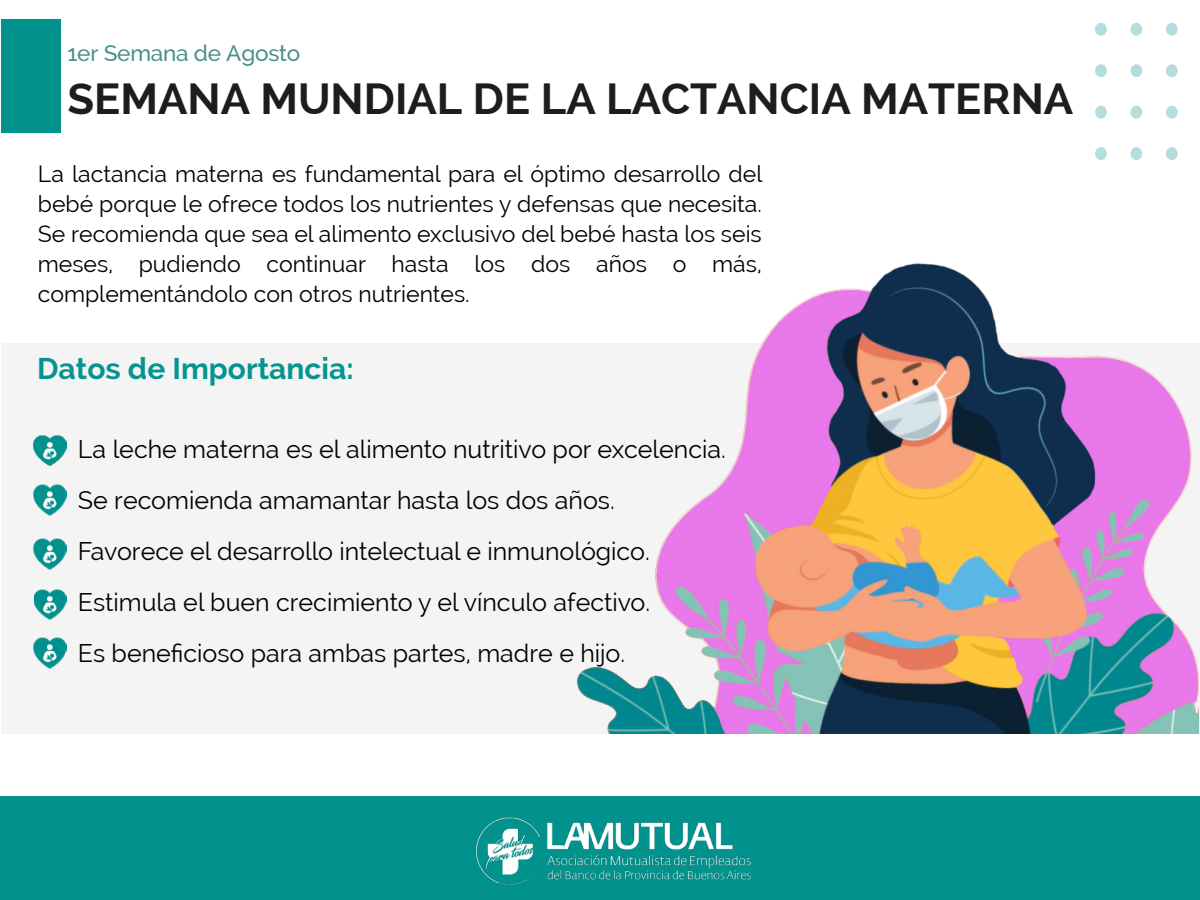
<style>
.page{position:relative;width:1200px;height:900px;background:#fff}
.page>*{position:absolute;margin:0;border:0;box-sizing:border-box;transform-origin:0 0}
.t1{font:700 43.5px "Raleway";color:#1d1d1b}
.t2{font:700 30px "Raleway";color:#059490}
.t3{font:25px/51px "Raleway";color:#000}
.t4{font:23px/30px "Raleway";color:#000;text-align:justify}
.t5{font:500 22.5px "Raleway";letter-spacing:-.01em;color:#48918d}
</style>
<div class="page">
<div style="left:0;top:796px;width:1200px;height:104px;background:#01928e"></div>
<svg style="left:1095px;top:147px;width:12px;height:13px"></svg>
<div style="left:1095px;top:106px;width:12px;height:13px;background:#b3dedd;border-radius:50%"></div>
<svg style="left:1095px;top:64px;width:12px;height:13px"></svg>
<svg style="left:1095px;top:23px;width:12px;height:13px"></svg>
<svg style="left:1130px;top:147px;width:12px;height:13px"></svg>
<svg style="left:1130px;top:106px;width:12px;height:13px"></svg>
<svg style="left:1130px;top:64px;width:12px;height:13px"></svg>
<svg style="left:1130px;top:23px;width:12px;height:13px"></svg>
<div style="left:1166px;top:147px;width:12px;height:13px;background:#b3dedd;border-radius:50%"></div>
<svg style="left:1166px;top:106px;width:12px;height:13px"></svg>
<div style="left:1166px;top:64px;width:12px;height:13px;background:#b3dedd;border-radius:50%"></div>
<div style="left:1166px;top:23px;width:12px;height:13px;background:#b3dedd;border-radius:50%"></div>
<div style="left:1px;top:343px;width:1199px;height:391px;background:#f4f4f4"></div>
<div style="left:1px;top:19px;width:60px;height:114px;background:#01928e"></div>
<img style="left:577px;top:263px;width:622px;height:471px">
<img style="left:34px;top:435px;width:33px;height:31px">
<img style="left:34px;top:485px;width:33px;height:31px">
<img style="left:34px;top:539px;width:33px;height:31px">
<img style="left:34px;top:589px;width:33px;height:31px">
<img style="left:34px;top:638px;width:33px;height:31px">
<img style="left:475px;top:817px;width:276px;height:68px">
<p class="t5" style="left:67px;top:40px;width:234px">1er Semana de Agosto</p>
<h1 class="t1" style="left:67px;top:74px;width:1007px">SEMANA MUNDIAL DE LA LACTANCIA MATERNA</h1>
<p class="t4" style="left:38px;top:159px;width:726px">La lactancia materna es fundamental para el óptimo desarrollo del bebé porque le ofrece todos los nutrientes y defensas que necesita.<br>Se recomienda que sea el alimento exclusivo del bebé hasta los seis meses, pudiendo continuar hasta los dos años o más, complementándolo con otros nutrientes.</p>
<h2 class="t2" style="left:37px;top:351px;width:318px">Datos de Importancia:</h2>
<p class="t3" style="left:78px;top:424px;width:650px">La leche materna es el alimento nutritivo por excelencia.<br>Se recomienda amamantar hasta los dos años.<br>Favorece el desarrollo intelectual e inmunológico.<br>Estimula el buen crecimiento y el vínculo afectivo.<br>Es beneficioso para ambas partes, madre e hijo.</p>
</div>
